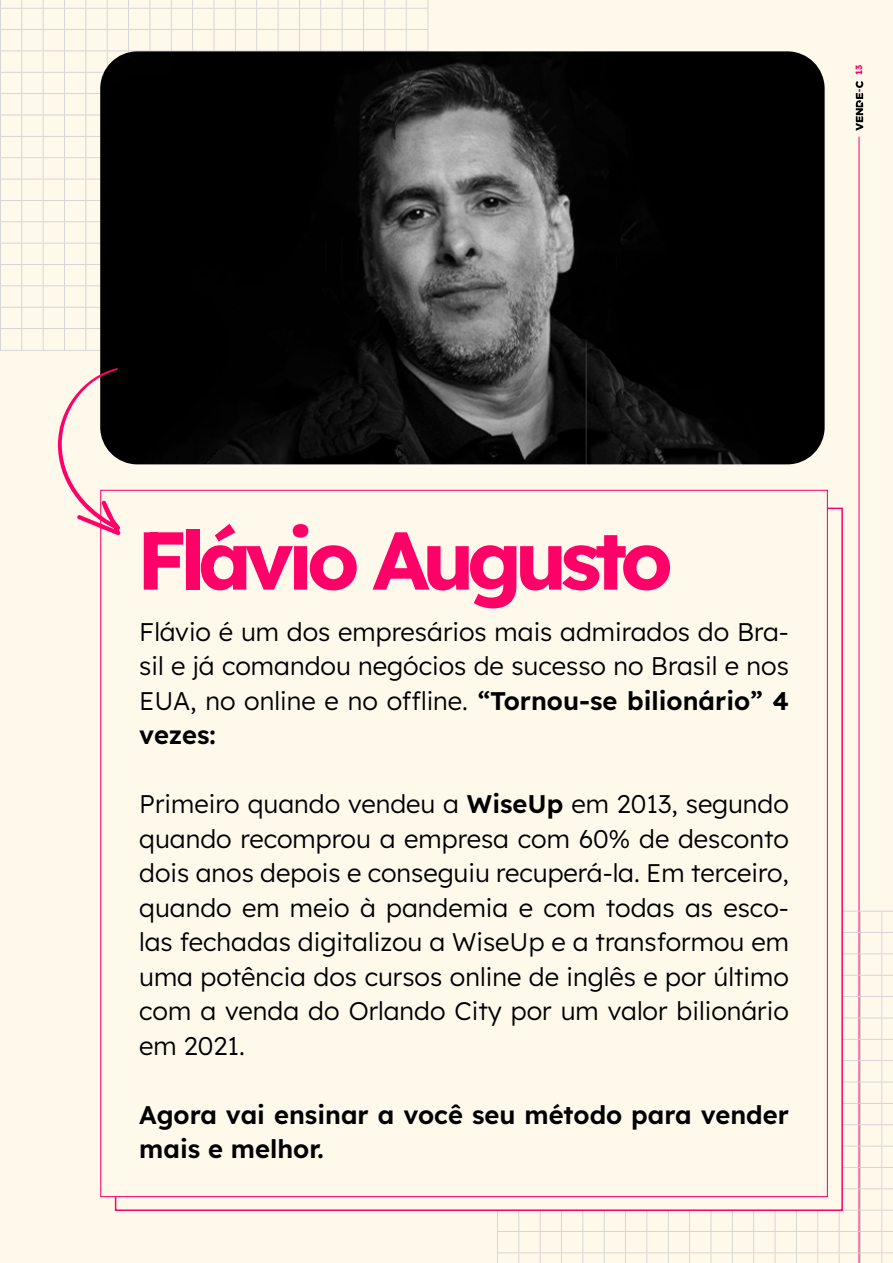
<style>
.page{position:relative;width:893px;height:1263px;background:#fff9ec}
.page>*{position:absolute;margin:0;border:0;box-sizing:border-box;transform-origin:0 0}
.t1{font:700 81.9px "Lexend";letter-spacing:-.085em;color:#ff0068}
.t2{font:300 25.5px/34.5px "Lexend";color:#000;text-align:justify}
.t3{font:600 25.5px/34.5px "Lexend";color:#000}
.t4{font:700 9px "Lexend";color:#ff0068}
.s1{font-weight:600}
</style>
<div class="page">
<hr style="left:859px;top:137px;width:1px;height:1126px;background:#ff0068">
<svg style="left:856px;top:81px;width:7px;height:50px"></svg>
<svg style="left:497px;top:911px;width:396px;height:352px"></svg>
<div style="left:115px;top:508px;width:728px;height:703px;background:#fff9ec;border:2px solid #ff0068"></div>
<svg style="left:0;top:0;width:429px;height:351px"></svg>
<div style="left:100px;top:490px;width:728px;height:707px;background:#fff9ec;border:1px solid #ff0068"></div>
<img style="left:100px;top:51px;width:725px;height:413px">
<svg style="left:58px;top:368px;width:63px;height:168px"></svg>
<p class="t4" style="left:852px;top:75px;width:12px;rotate:-90deg">13</p>
<h1 class="t1" style="left:137px;top:501px;width:538px">Flávio Augusto</h1>
<p class="t2" style="left:139px;top:613px;width:651px">Flávio é um dos empresários mais admirados do Bra&shy;sil e já comandou negócios de sucesso no Brasil e nos EUA, no online e no offline. <span class="s1">“Tornou-se bilionário” 4 vezes:</span></p>
<p class="t2" style="left:139px;top:785px;width:651px">Primeiro quando vendeu a <span class="s1">WiseUp</span> em 2013, segundo quando recomprou a empresa com 60% de desconto dois anos depois e conseguiu recuperá-la. Em terceiro, quando em meio à pandemia e com todas as esco&shy;las fechadas digitalizou a WiseUp e a transformou em uma potência dos cursos online de inglês e por último com a venda do Orlando City por um valor bilionário em 2021.</p>
<p class="t3" style="left:139px;top:1095px;width:651px">Agora vai ensinar a você seu método para vender mais e melhor.</p>
</div>
